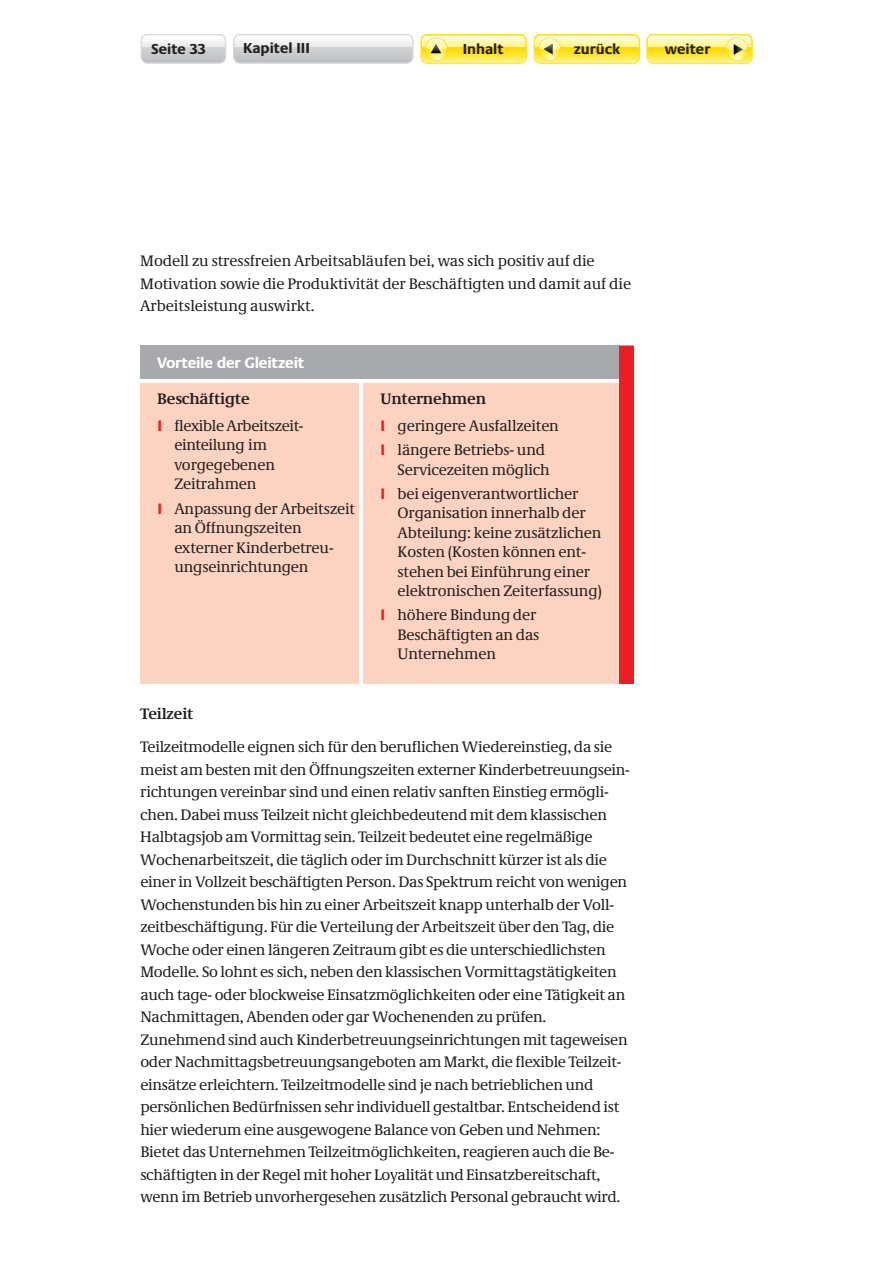
<style>
.page{position:relative;width:893px;height:1263px;background:#fff}
.page>*{position:absolute;margin:0;border:0;box-sizing:border-box;transform-origin:0 0}
.t1{font:15.75px/22.5px "Neue Demos";letter-spacing:-.015em;color:#231f20}
.t2{font:700 15.75px "Neue Praxis";letter-spacing:-.02em;color:#fff}
.t3{font:700 15.75px "Neue Demos";letter-spacing:-.01em;color:#231f20}
.t4{font:700 15px "Neue Praxis";color:#231f20}
.s1{font-family:"Neue Praxis";font-weight:700;color:#ee1d23}
.s2{font-weight:700}
</style>
<div class="page">
<div style="left:140px;top:383px;width:219px;height:300px;background:#fcd2c0"></div>
<svg style="left:141px;top:34px;width:85px;height:30px;background:#d4d5d7"></svg>
<img style="left:142px;top:36px;width:83px;height:6px">
<svg style="left:233px;top:34px;width:181px;height:30px"></svg>
<svg style="left:646px;top:34px;width:107px;height:30px;background:#fbea6d"></svg>
<svg style="left:534px;top:34px;width:106px;height:30px;background:#fbea6b"></svg>
<svg style="left:420px;top:34px;width:107px;height:30px;background:#fbea6c"></svg>
<div style="left:140px;top:346px;width:493px;height:33px;background:#a8a9ad"></div>
<div style="left:364px;top:383px;width:258px;height:300px;background:#fcd2c0"></div>
<div style="left:619px;top:346px;width:14px;height:337px;background:#ee1d23"></div>
<p class="t4" style="left:151px;top:39px;width:56px">Seite 33</p>
<p class="t4" style="left:243px;top:39px;width:68px">Kapitel III</p>
<p class="t4" style="left:463px;top:39px;width:42px">Inhalt</p>
<p class="t4" style="left:574px;top:39px;width:48px">zurück</p>
<p class="t4" style="left:665px;top:39px;width:47px">weiter</p>
<p class="t1" style="left:140px;top:251px;width:492px">Modell zu stressfreien Arbeitsabläufen bei, was sich positiv auf die<br>Motivation sowie die Produktivität der Beschäftigten und damit auf die<br>Arbeitsleistung auswirkt.</p>
<p class="t2" style="left:157px;top:357px;width:149px">Vorteile der Gleitzeit</p>
<p class="t3" style="left:157px;top:393px;width:94px">Beschäftigte</p>
<p class="t1" style="left:174px;top:417px;width:131px;line-height:19.5px;text-indent:-17px"><span class="s1">I</span> flexible Arbeitszeit&shy;einteilung im vorgegebenen<br>Zeitrahmen</p>
<p class="t1" style="left:174px;top:500px;width:182px;line-height:19.5px;text-indent:-17px"><span class="s1">I</span> Anpassung der Arbeitszeit an Öffnungszeiten externer Kinderbetreu&shy;ungseinrichtungen</p>
<p class="t1" style="left:380px;top:387px;width:180px;line-height:27px"><span class="s2">Unternehmen<br></span><span class="s1">I</span> geringere Ausfallzeiten</p>
<p class="t1" style="left:381px;top:441px;width:171px;line-height:19.5px;text-align:right"><span class="s1">I</span> längere Betriebs- und<br>Servicezeiten möglich</p>
<p class="t1" style="left:398px;top:485px;width:206px;line-height:19.5px;text-indent:-17px"><span class="s1">I</span> bei eigenverantwortlicher<br>Organisation innerhalb der<br>Abteilung: keine zusätzlichen<br>Kosten (Kosten können ent&shy;stehen bei Einführung einer elektronischen Zeiterfassung)</p>
<p class="t1" style="left:398px;top:607px;width:143px;line-height:19.5px;text-indent:-17px"><span class="s1">I</span> höhere Bindung der<br>Beschäftigten an das<br>Unternehmen</p>
<p class="t3" style="left:140px;top:707px;width:55px">Teilzeit</p>
<p class="t1" style="left:140px;top:737px;width:491px">Teilzeitmodelle eignen sich für den beruflichen Wiedereinstieg, da sie meist am besten mit den Öffnungszeiten externer Kinderbetreuungsein&shy;richtungen vereinbar sind und einen relativ sanften Einstieg ermögli&shy;chen. Dabei muss Teilzeit nicht gleichbedeutend mit dem klassischen Halbtagsjob am Vormittag sein. Teilzeit bedeutet eine regelmäßige Wochenarbeitszeit, die täglich oder im Durchschnitt kürzer ist als die einer in Vollzeit beschäftigten Person. Das Spektrum reicht von wenigen Wochenstunden bis hin zu einer Arbeitszeit knapp unterhalb der Voll&shy;zeitbeschäftigung. Für die Verteilung der Arbeitszeit über den Tag, die Woche oder einen längeren Zeitraum gibt es die unterschiedlichsten Modelle. So lohnt es sich, neben den klassischen Vormittagstätigkeiten auch tage- oder blockweise Einsatzmöglichkeiten oder eine Tätigkeit an Nachmittagen, Abenden oder gar Wochenenden zu prüfen.<br>Zunehmend sind auch Kinderbetreuungseinrichtungen mit tageweisen oder Nachmittagsbetreuungsangeboten am Markt, die flexible Teilzeit&shy;einsätze erleichtern. Teilzeitmodelle sind je nach betrieblichen und persönlichen Bedürfnissen sehr individuell gestaltbar. Entscheidend ist hier wiederum eine ausgewogene Balance von Geben und Nehmen:<br>Bietet das Unternehmen Teilzeitmöglichkeiten, reagieren auch die Be&shy;schäftigten in der Regel mit hoher Loyalität und Einsatzbereitschaft, wenn im Betrieb unvorhergesehen zusätzlich Personal gebraucht wird.</p>
</div>
